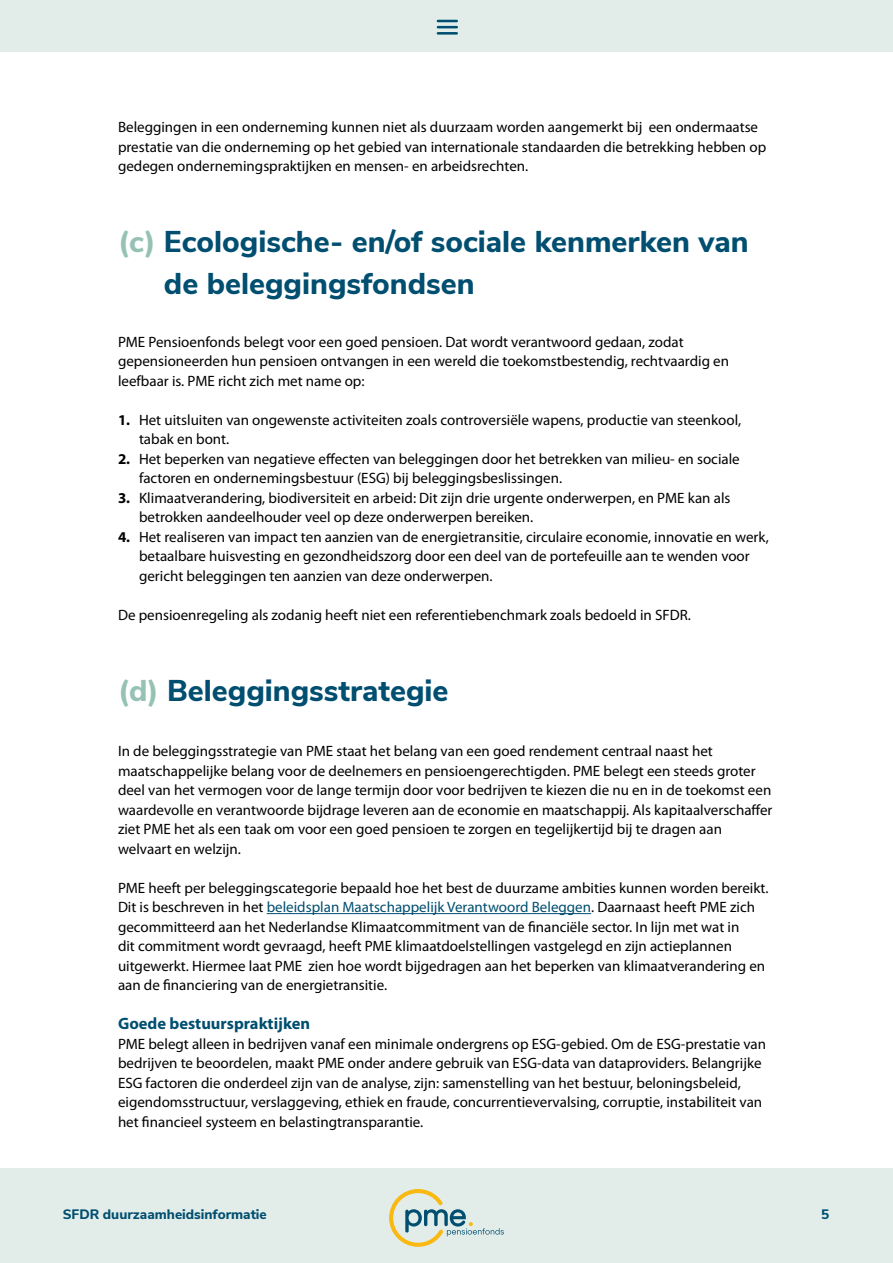
<style>
.page{position:relative;width:893px;height:1263px;background:#fff}
.page>*{position:absolute;margin:0;border:0;box-sizing:border-box;transform-origin:0 0}
.t1{font:800 30px/42px "Nunito Sans";color:#004e70}
.t2{font:700 16.5px "Myriad Pro";color:#004e70}
.t3{font:15px/19.5px "Myriad Pro";color:#000}
.t4{font:800 13.65px "Nunito Sans";color:#004e70}
.s1{color:#96c2b6}
.s2{font-weight:700}
.s3{color:#004e70}
</style>
<div class="page">
<div style="left:0;top:1169px;width:893px;height:94px;background:#e2edea"></div>
<div style="left:0;top:0;width:893px;height:51px;background:#e2edea"></div>
<svg style="left:389px;top:1189px;width:115px;height:58px"></svg>
<svg style="left:438px;top:20px;width:19px;height:8px"></svg>
<hr style="left:438px;top:32px;width:19px;height:3px;background:#004e70">
<hr style="left:267px;top:913px;width:324px;height:1px;background:#004e70">
<p class="t3" style="left:118px;top:117px;width:650px">Beleggingen in een onderneming kunnen niet als duurzaam worden aangemerkt bij een ondermaatse prestatie van die onderneming op het gebied van internationale standaarden die betrekking hebben op gedegen ondernemingspraktijken en mensen- en arbeidsrechten.</p>
<h1 class="t1" style="left:164px;top:219px;width:586px;text-indent:-46px"><span class="s1">(c)</span> Ecologische- en/of sociale kenmerken van de beleggingsfondsen</h1>
<p class="t3" style="left:118px;top:331px;width:613px">PME Pensioenfonds belegt voor een goed pensioen. Dat wordt verantwoord gedaan, zodat gepensioneerden hun pensioen ontvangen in een wereld die toekomstbestendig, rechtvaardig en leefbaar is. PME richt zich met name op:</p>
<p class="t3" style="left:139px;top:409px;width:604px;text-indent:-21px"><span class="s2">1.</span> Het uitsluiten van ongewenste activiteiten zoals controversiële wapens, productie van steenkool, tabak en bont.</p>
<p class="t3" style="left:139px;top:448px;width:602px;text-indent:-21px"><span class="s2">2.</span> Het beperken van negatieve effecten van beleggingen door het betrekken van milieu- en sociale factoren en ondernemingsbestuur (ESG) bij beleggingsbeslissingen.</p>
<p class="t3" style="left:139px;top:487px;width:593px;text-indent:-21px"><span class="s2">3.</span> Klimaatverandering, biodiversiteit en arbeid: Dit zijn drie urgente onderwerpen, en PME kan als betrokken aandeelhouder veel op deze onderwerpen bereiken.</p>
<p class="t3" style="left:139px;top:526px;width:631px;text-indent:-21px"><span class="s2">4.</span> Het realiseren van impact ten aanzien van de energietransitie, circulaire economie, innovatie en werk, betaalbare huisvesting en gezondheidszorg door een deel van de portefeuille aan te wenden voor gericht beleggingen ten aanzien van deze onderwerpen.</p>
<p class="t3" style="left:118px;top:604px;width:574px">De pensioenregeling als zodanig heeft niet een referentiebenchmark zoals bedoeld in SFDR.</p>
<h1 class="t1" style="left:118px;top:667px;width:332px"><span class="s1">(d)</span> Beleggingsstrategie</h1>
<p class="t3" style="left:118px;top:741px;width:656px">In de beleggingsstrategie van PME staat het belang van een goed rendement centraal naast het maatschappelijke belang voor de deelnemers en pensioengerechtigden. PME belegt een steeds groter deel van het vermogen voor de lange termijn door voor bedrijven te kiezen die nu en in de toekomst een waardevolle en verantwoorde bijdrage leveren aan de economie en maatschappij. Als kapitaalverschaffer ziet PME het als een taak om voor een goed pensioen te zorgen en tegelijkertijd bij te dragen aan welvaart en welzijn.</p>
<p class="t3" style="left:118px;top:877px;width:652px">PME heeft per beleggingscategorie bepaald hoe het best de duurzame ambities kunnen worden bereikt.<br>Dit is beschreven in het <span class="s3">beleidsplan Maatschappelijk Verantwoord Beleggen</span>. Daarnaast heeft PME zich gecommitteerd aan het Nederlandse Klimaatcommitment van de financiële sector. In lijn met wat in<br>dit commitment wordt gevraagd, heeft PME klimaatdoelstellingen vastgelegd en zijn actieplannen uitgewerkt. Hiermee laat PME zien hoe wordt bijgedragen aan het beperken van klimaatverandering en aan de financiering van de energietransitie.</p>
<p class="t2" style="left:118px;top:1013px;width:194px">Goede bestuurspraktijken</p>
<p class="t3" style="left:118px;top:1033px;width:650px">PME belegt alleen in bedrijven vanaf een minimale ondergrens op ESG-gebied. Om de ESG-prestatie van bedrijven te beoordelen, maakt PME onder andere gebruik van ESG-data van dataproviders. Belangrijke ESG factoren die onderdeel zijn van de analyse, zijn: samenstelling van het bestuur, beloningsbeleid, eigendomsstructuur, verslaggeving, ethiek en fraude, concurrentievervalsing, corruptie, instabiliteit van het financieel systeem en belastingtransparantie.</p>
<p class="t4" style="left:63px;top:1204px;width:206px">SFDR duurzaamheidsinformatie</p>
<p class="t4" style="left:821px;top:1204px;width:10px">5</p>
</div>
